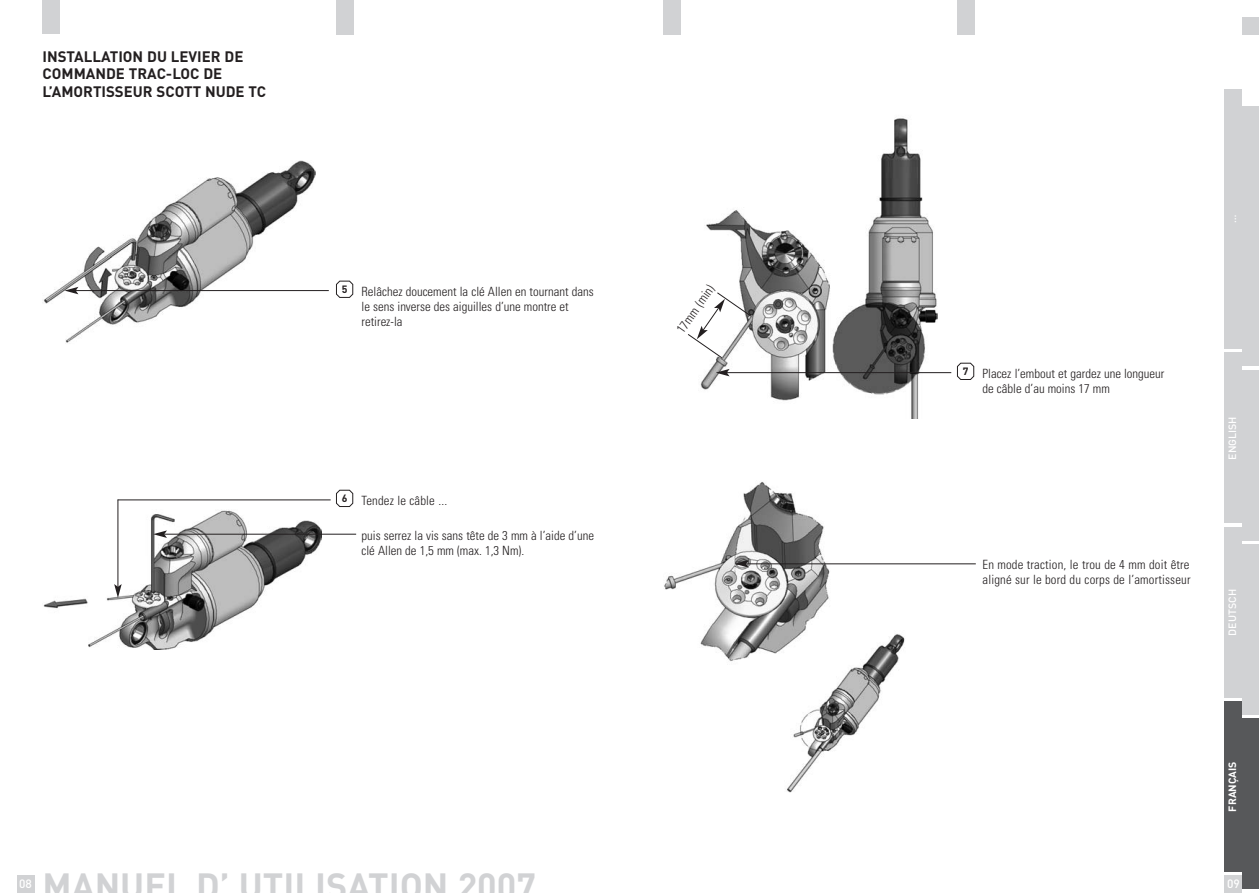
<style>
.page{position:relative;width:1259px;height:893px;background:#fff}
.page>*{position:absolute;margin:0;border:0;box-sizing:border-box;transform-origin:0 0}
.t1{font:700 36px "DIN";color:#d1d2d4}
.t2{font:700 15px/17.5px "DIN";color:#231f20}
.t3{font:300 condensed 12.75px/15.3px "Univers LT";color:#231f20}
.t4{font:500 12px "DIN";color:#fff}
.t5{font:500 10.5px "DIN";color:#fff}
.t6{font:700 10.5px "DIN";color:#fff}
</style>
<div class="page">
<div style="left:663px;top:0;width:17px;height:34px;background:#d1d2d4"></div>
<div style="left:1225px;top:353px;width:17px;height:170px;background:#d1d2d4"></div>
<div style="left:1225px;top:876px;width:17px;height:17px;background:#d1d2d4"></div>
<div style="left:1242px;top:370px;width:17px;height:170px;background:#d1d2d4"></div>
<div style="left:1242px;top:17px;width:17px;height:17px;background:#d1d2d4"></div>
<div style="left:1225px;top:89px;width:17px;height:260px;background:#d1d2d4"></div>
<div style="left:1242px;top:106px;width:17px;height:260px;background:#d1d2d4"></div>
<div style="left:1225px;top:527px;width:17px;height:170px;background:#d1d2d4"></div>
<div style="left:1225px;top:702px;width:17px;height:170px;background:#57585a"></div>
<div style="left:1242px;top:544px;width:17px;height:170px;background:#d1d2d4"></div>
<div style="left:1242px;top:719px;width:17px;height:170px;background:#57585a"></div>
<div style="left:957px;top:0;width:17px;height:34px;background:#d1d2d4"></div>
<div style="left:336px;top:0;width:17px;height:34px;background:#d1d2d4"></div>
<div style="left:43px;top:0;width:17px;height:34px;background:#d1d2d4"></div>
<div style="left:17px;top:876px;width:17px;height:17px;background:#d1d2d4"></div>
<img style="left:43px;top:161px;width:272px;height:182px">
<svg style="left:336px;top:280px;width:18px;height:18px"></svg>
<hr style="left:76px;top:290px;width:253px;height:1px;background:#231f20">
<svg style="left:65px;top:287px;width:13px;height:7px"></svg>
<img style="left:43px;top:509px;width:278px;height:140px">
<svg style="left:336px;top:489px;width:18px;height:18px"></svg>
<hr style="left:164px;top:534px;width:192px;height:1px;background:#231f20">
<svg style="left:153px;top:530px;width:14px;height:8px"></svg>
<hr style="left:118px;top:499px;width:1px;height:88px;background:#231f20">
<svg style="left:114px;top:584px;width:8px;height:14px"></svg>
<hr style="left:118px;top:499px;width:213px;height:1px;background:#231f20">
<img style="left:700px;top:118px;width:238px;height:300px">
<svg style="left:957px;top:362px;width:17px;height:18px"></svg>
<hr style="left:727px;top:372px;width:224px;height:1px;background:#231f20">
<svg style="left:715px;top:369px;width:14px;height:7px"></svg>
<svg style="left:688px;top:292px;width:64px;height:67px"></svg>
<img style="left:664px;top:481px;width:247px;height:312px">
<hr style="left:746px;top:563px;width:229px;height:1px;background:#231f20">
<svg style="left:735px;top:560px;width:13px;height:8px"></svg>
<p class="t2" style="left:43px;top:47px;width:225px">INSTALLATION DU LEVIER DE<br>COMMANDE TRAC-LOC DE<br>L’AMORTISSEUR SCOTT NUDE TC</p>
<p class="t3" style="left:361px;top:285px;width:234px;text-indent:-20px"><sup>5</sup> Relâchez doucement la clé Allen en tournant dans le sens inverse des aiguilles d’une montre et retirez-la</p>
<p class="t3" style="left:342px;top:494px;width:107px"><sup>6</sup> Tendez le câble ...</p>
<p class="t3" style="left:361px;top:529px;width:234px">puis serrez la vis sans tête de 3 mm à l’aide d’une clé Allen de 1,5 mm (max. 1,3 Nm).</p>
<p class="t3" style="left:674px;top:328px;width:57px;rotate:-55deg">17mm (min)</p>
<p class="t4" style="left:19px;top:875px;width:14px">08</p>
<h1 class="t1" style="left:43px;top:863px;width:495px">MANUEL D’ UTILISATION 2007</h1>
<p class="t5" style="left:1225px;top:223px;width:10px;rotate:-90deg">…</p>
<p class="t3" style="left:982px;top:367px;width:183px;text-indent:-20px"><sup>7</sup> Placez l’embout et gardez une longueur de câble d’au moins 17 mm</p>
<p class="t5" style="left:1225px;top:460px;width:45px;rotate:-90deg">ENGLISH</p>
<p class="t3" style="left:982px;top:558px;width:210px">En mode traction, le trou de 4 mm doit être aligné sur le bord du corps de l’amortisseur</p>
<p class="t5" style="left:1225px;top:635px;width:48px;rotate:-90deg">DEUTSCH</p>
<p class="t6" style="left:1225px;top:811px;width:51px;rotate:-90deg">FRANÇAIS</p>
<p class="t4" style="left:1227px;top:875px;width:14px">09</p>
</div>
